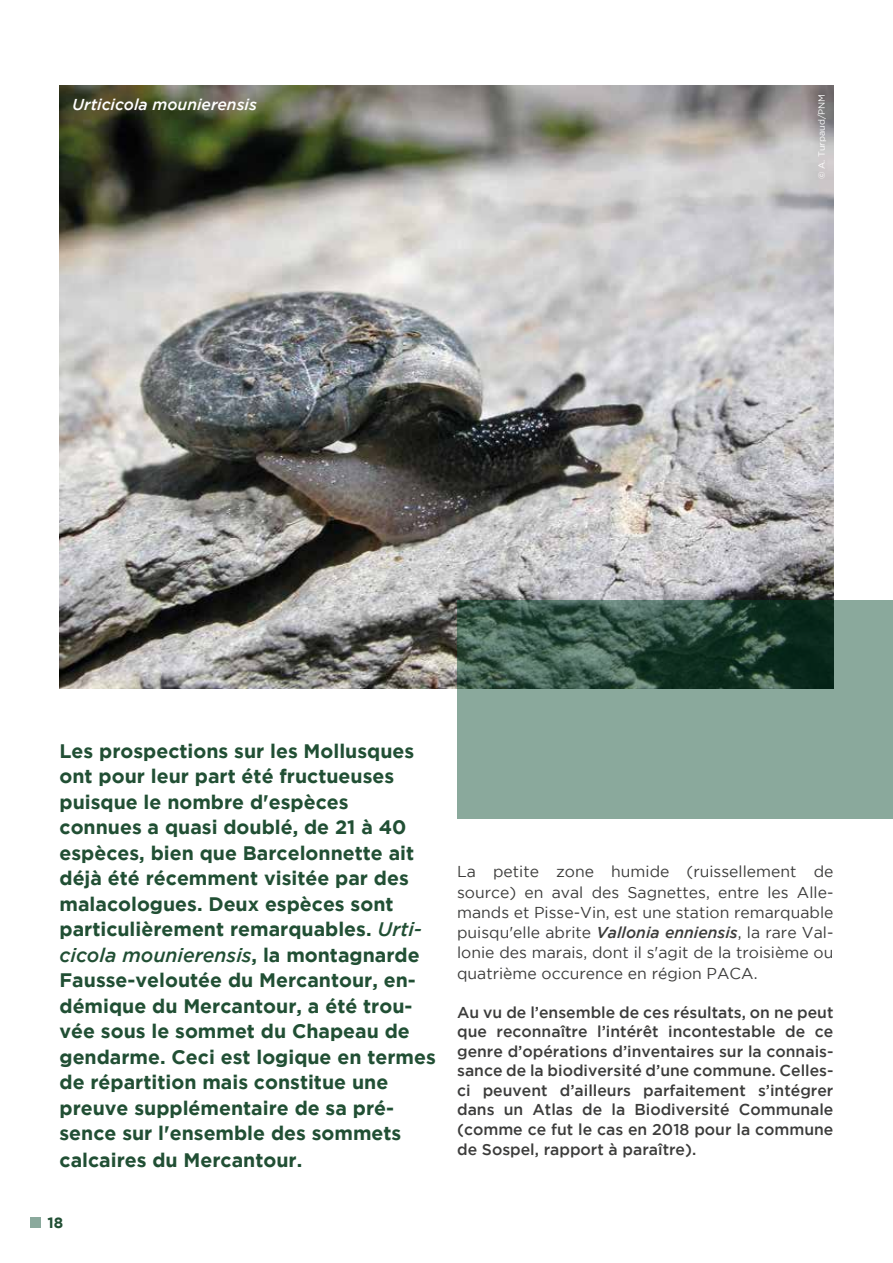
<style>
.page{position:relative;width:893px;height:1263px;background:#fff}
.page>*{position:absolute;margin:0;border:0;box-sizing:border-box;transform-origin:0 0}
.t1{font:700 19.5px/25.7px "Gotham";color:#214f34}
.t2{font:500 15.75px/19.6px "Gotham";color:#3c3c3b;text-align:justify}
.t3{font:15.75px/20.2px "Gotham";color:#3c3c3b;text-align:justify}
.t4{font:italic 500 15.75px "Gotham";color:#fff}
.t5{font:700 15px "Gotham";color:#214f34}
.t6{font:9px "Gotham";color:#fff}
.s1{font-weight:500;font-style:italic}
</style>
<div class="page">
<div style="left:30px;top:1216px;width:11px;height:11px;background:#8aa99c"></div>
<img style="left:60px;top:85px;width:773px;height:604px">
<svg style="left:457px;top:600px;width:436px;height:218px;background:#69887b"></svg>
<p class="t4" style="left:72px;top:95px;width:186px">Urticicola mounierensis</p>
<p class="t6" style="left:817px;top:179px;width:87px;rotate:-90deg">© A. Turpaud/PNM</p>
<p class="t1" style="left:60px;top:738px;width:378px">Les prospections sur les Mollusques ont pour leur part été fructueuses puisque le nombre d'espèces<br>connues a quasi doublé, de 21 à 40 espèces, bien que Barcelonnette ait déjà été récemment visitée par des malacologues. Deux espèces sont particulièrement remarquables. <span class="s1">Urti&shy;cicola mounierensis</span>, la montagnarde Fausse-veloutée du Mercantour, en&shy;démique du Mercantour, a été trou&shy;vée sous le sommet du Chapeau de gendarme. Ceci est logique en termes de répartition mais constitue une preuve supplémentaire de sa pré&shy;sence sur l'ensemble des sommets calcaires du Mercantour.</p>
<p class="t5" style="left:47px;top:1213px;width:17px">18</p>
<p class="t3" style="left:457px;top:861px;width:378px">La petite zone humide (ruissellement de source) en aval des Sagnettes, entre les Alle&shy;mands et Pisse-Vin, est une station remarquable puisqu'elle abrite <span class="s1">Vallonia enniensis</span>, la rare Val&shy;lonie des marais, dont il s'agit de la troisième ou quatrième occurence en région PACA.</p>
<p class="t2" style="left:457px;top:1002px;width:378px">Au vu de l’ensemble de ces résultats, on ne peut que reconnaître l’intérêt incontestable de ce genre d’opérations d’inventaires sur la connais&shy;sance de la biodiversité d’une commune. Celles&shy;ci peuvent d’ailleurs parfaitement s’intégrer dans un Atlas de la Biodiversité Communale (comme ce fut le cas en 2018 pour la commune de Sospel, rapport à paraître).</p>
</div>
